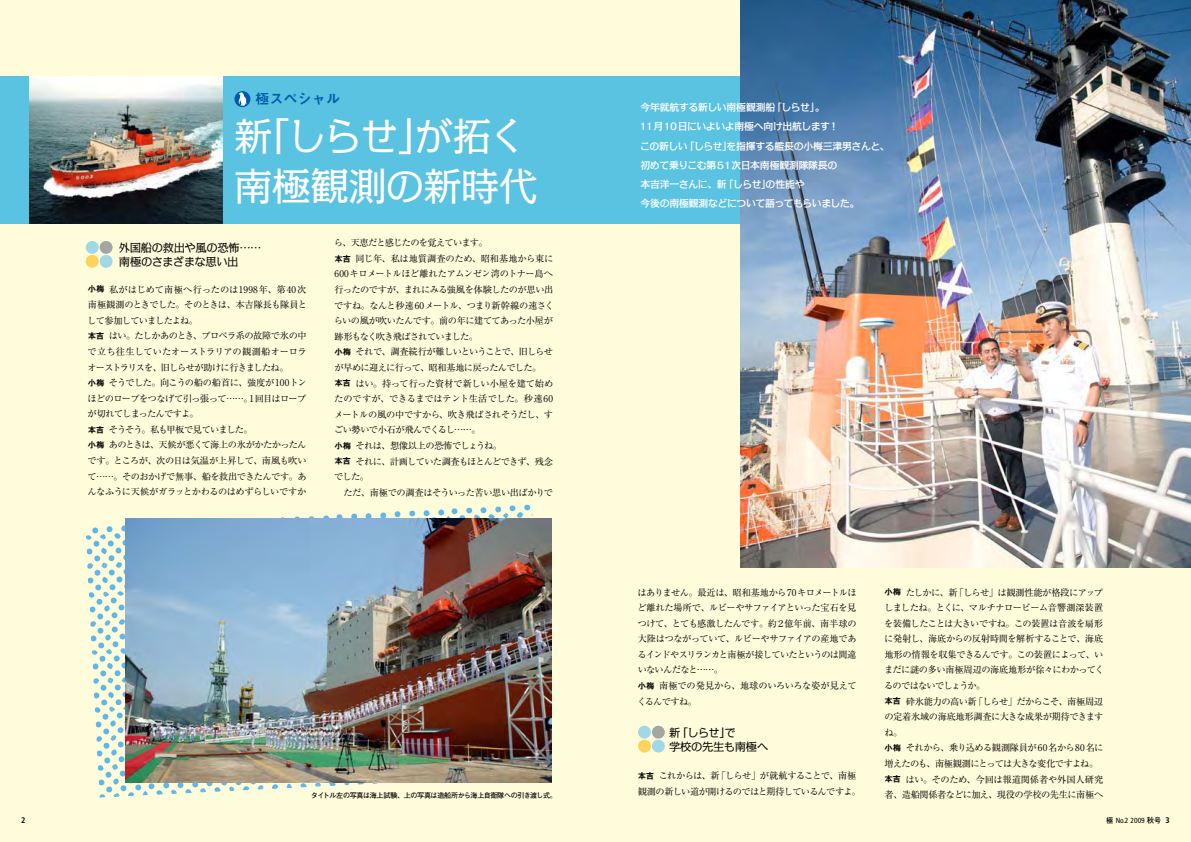
<style>
.page{position:relative;width:1191px;height:842px;background:#fffcdb}
.page>*{position:absolute;margin:0;border:0;box-sizing:border-box;transform-origin:0 0}
.t1{font:39px/49.6px "Kakumin Pro";letter-spacing:-.03em;color:#fff}
.t2{font:14.2px "Midashi Go Pr 5 MB31";color:#005bac}
.t3{font:11.3px/14.2px "Kakumin Pro";letter-spacing:-.035em;color:#000}
.t4{font:500 9.9px/19.1px "Kakumin Pro";letter-spacing:-.04em;color:#fff}
.t5{font:9.2px/15.6px "Ryumin Pr 5";letter-spacing:-.05em;color:#000}
.t6{font:9.2px/15.6px "Ryumin Pr 5";letter-spacing:-.07em;color:#000}
.t7{font:700 condensed 8.1px "Frutiger LT Std";color:#000}
.t8{font:condensed 7.4px "Frutiger LT Std";color:#000}
.t9{font:700 7.1px "Futo Go B101 Pr 5";letter-spacing:-.055em;color:#000}
.s1{font-family:"Midashi Go Pr 5 MB31";font-size:8.5px}
.s2{font-family:"Futo Go B101 Pr 5";font-weight:700;font-stretch:normal;font-size:7.1px}
.s3{font-family:"Futo Go B101 Pr 5";font-weight:700;font-stretch:normal}
.s4{font-weight:700;font-size:8.1px}
</style>
<div class="page">
<div style="left:0;top:77px;width:1170px;height:147px;background:#59c3e1"></div>
<img style="left:740px;top:0;width:451px;height:568px">
<div style="left:638px;top:726px;width:13px;height:13px;background:#a1d8e6;border-radius:50%"></div>
<div style="left:638px;top:740px;width:13px;height:12px;background:#fdd35c;border-radius:50%"></div>
<div style="left:652px;top:726px;width:13px;height:13px;background:#a4a5a5;border-radius:50%"></div>
<div style="left:652px;top:740px;width:13px;height:12px;background:#a1d8e6;border-radius:50%"></div>
<img style="left:29px;top:77px;width:193px;height:147px">
<div style="left:234px;top:91px;width:16px;height:16px;background:#005bac;border-radius:50%"></div>
<svg style="left:238px;top:92px;width:9px;height:14px"></svg>
<svg style="left:85px;top:504px;width:461px;height:294px"></svg>
<img style="left:126px;top:518px;width:425px;height:264px">
<div style="left:86px;top:241px;width:13px;height:13px;background:#a1d8e6;border-radius:50%"></div>
<div style="left:86px;top:255px;width:13px;height:13px;background:#fdd35c;border-radius:50%"></div>
<div style="left:100px;top:241px;width:13px;height:13px;background:#a4a5a5;border-radius:50%"></div>
<div style="left:100px;top:255px;width:13px;height:13px;background:#a1d8e6;border-radius:50%"></div>
<h2 class="t2" style="left:255px;top:88px;width:87px">極スペシャル</h2>
<h1 class="t1" style="left:234px;top:108px;width:306px">新「しらせ」が拓く南極観測の新時代</h1>
<p class="t3" style="left:119px;top:239px;width:144px">外国船の救出や風の恐怖……南極のさまざまな思い出</p>
<p class="t5" style="left:87px;top:281px;width:221px"><span class="s1">小梅</span> 私がはじめて南極へ行ったのは1998年、第40次南極観測のときでした。そのときは、本吉隊長も隊員として参加していましたよね。<br><span class="s1">本吉</span> はい。たしかあのとき、プロペラ系の故障で氷の中で立ち往生していたオーストラリアの観測船オーロラオーストラリスを、旧しらせが助けに行きましたね。<br><span class="s1">小梅</span> そうでした。向こうの船の船首に、強度が100トンほどのロープをつなげて引っ張って……。1回目はロープが切れてしまったんですよ。<br><span class="s1">本吉</span> そうそう。私も甲板で見ていました。<br><span class="s1">小梅</span> あのときは、天候が悪くて海上の氷がかたかったんです。ところが、次の日は気温が上昇して、南風も吹いて……。そのおかげで無事、船を救出できたんです。あんなふうに天候がガラッとかわるのはめずらしいですか</p>
<p class="t5" style="left:334px;top:234px;width:222px">ら、天恵だと感じたのを覚えています。<br><span class="s1">本吉</span> 同じ年、私は地質調査のため、昭和基地から東に<br>600キロメートルほど離れたアムンゼン湾のトナー島へ行ったのですが、まれにみる強風を体験したのが思い出ですね。なんと秒速60メートル、つまり新幹線の速さくらいの風が吹いたんです。前の年に建ててあった小屋が跡形もなく吹き飛ばされていました。<br><span class="s1">小梅</span> それで、調査続行が難しいということで、旧しらせが早めに迎えに行って、昭和基地に戻ったんでした。　<span class="s1">本吉</span> はい。持って行った資材で新しい小屋を建て始めたのですが、できるまではテント生活でした。秒速60メートルの風の中ですから、吹き飛ばされそうだし、すごい勢いで小石が飛んでくるし……。<br><span class="s1">小梅</span> それは、想像以上の恐怖でしょうね。<br><span class="s1">本吉</span> それに、計画していた調査もほとんどできず、残念でした。<br>　ただ、南極での調査はそういった苦い思い出ばかりで</p>
<p class="t9" style="left:311px;top:789px;width:247px">タイトル左の写真は海上試験、上の写真は造船所から海上自衛隊への引き渡し式。</p>
<p class="t4" style="left:640px;top:97px;width:251px">今年就航する新しい南極観測船「しらせ」。<br>11月10日にいよいよ南極へ向け出航します！　<br>この新しい「しらせ」を指揮する艦長の小梅三津男さんと、初めて乗りこむ第51次日本南極観測隊隊長の<br>本吉洋一さんに、新「しらせ」の性能や<br>今後の南極観測などについて語ってもらいました。</p>
<p class="t5" style="left:637px;top:584px;width:221px">はありません。最近は、昭和基地から70キロメートルほど離れた場所で、ルビーやサファイアといった宝石を見つけて、とても感激したんです。約２億年前、南半球の大陸はつながっていて、ルビーやサファイアの産地であるインドやスリランカと南極が接していたというのは間違いないんだなと……。<br><span class="s1">小梅</span> 南極での発見から、地球のいろいろな姿が見えてくるんですね。</p>
<p class="t3" style="left:669px;top:724px;width:101px">新「しらせ」で<br>学校の先生も南極へ</p>
<p class="t6" style="left:638px;top:767px;width:225px"><span class="s1">本吉</span> これからは、新「しらせ」が就航することで、南極観測の新しい道が開けるのではと期待しているんですよ。</p>
<p class="t5" style="left:884px;top:584px;width:222px"><span class="s1">小梅</span> たしかに、新「しらせ」は観測性能が格段にアップしましたね。とくに、マルチナロービーム音響測深装置を装備したことは大きいですね。この装置は音波を扇形に発射し、海底からの反射時間を解析することで、海底地形の情報を収集できるんです。この装置によって、いまだに謎の多い南極周辺の海底地形が徐々にわかってくるのではないでしょうか。<br><span class="s1">本吉</span> 砕氷能力の高い新「しらせ」だからこそ、南極周辺の定着氷域の海底地形調査に大きな成果が期待できますね。<br><span class="s1">小梅</span> それから、乗り込める観測隊員が60名から80名に増えたのも、南極観測にとっては大きな変化ですよね。<span class="s1">本吉</span> はい。そのため、今回は報道関係者や外国人研究者、造船関係者などに加え、現役の学校の先生に南極へ</p>
<p class="t7" style="left:21px;top:816px;width:6px">2</p>
<p class="t8" style="left:1106px;top:816px;width:65px"><span class="s2">極</span> No.2 2009 <span class="s3">秋</span><span class="s2">号</span> <span class="s4">3</span></p>
</div>
